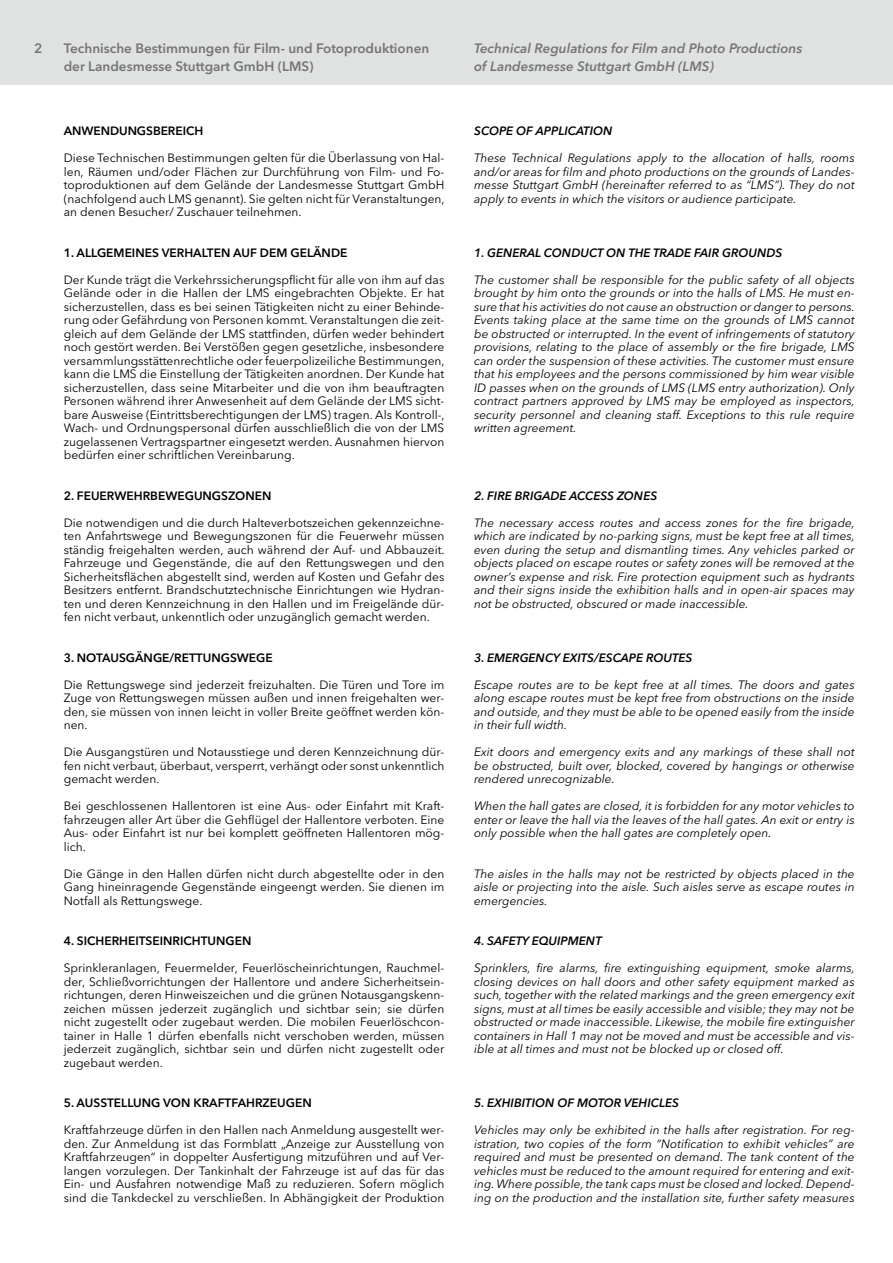
<style>
.page{position:relative;width:893px;height:1263px;background:#fff}
.page>*{position:absolute;margin:0;border:0;box-sizing:border-box;transform-origin:0 0}
.t1{font:600 13.5px/18px "Avenir Next LT Pro";color:#747574}
.t2{font:italic 600 13.5px "Avenir Next LT Pro";color:#747574}
.t3{font:12px/13.5px "Avenir Next LT Pro";color:#000;text-align:justify}
.t4{font:italic 12px/13.5px "Avenir Next LT Pro";color:#000;text-align:justify}
.t5{font:600 12px "Avenir Next LT Pro";color:#000}
.t6{font:italic 600 12px "Avenir Next LT Pro";color:#000}
</style>
<div class="page">
<div style="left:0;top:0;width:893px;height:85px;background:#e0e1e1"></div>
<p class="t1" style="left:34px;top:39px;width:10px">2</p>
<p class="t1" style="left:64px;top:39px;width:367px">Technische Bestimmungen für Film- und Fotoproduktionen der Landesmesse Stuttgart GmbH (LMS)</p>
<p class="t2" style="left:474px;top:40px;width:330px">Technical Regulations for Film and Photo Productions</p>
<p class="t2" style="left:474px;top:58px;width:241px">of Landesmesse Stuttgart GmbH (LMS)</p>
<p class="t5" style="left:64px;top:124px;width:141px">ANWENDUNGSBEREICH</p>
<p class="t3" style="left:64px;top:151px;width:382px">Diese Technischen Bestimmungen gelten für die Überlassung von Hal&shy;len, Räumen und/oder Flächen zur Durchführung von Film- und Fo&shy;toproduktionen auf dem Gelände der Landesmesse Stuttgart GmbH (nachfolgend auch LMS genannt). Sie gelten nicht für Veranstaltungen, an denen Besucher/ Zuschauer teilnehmen.</p>
<p class="t5" style="left:64px;top:245px;width:285px">1. ALLGEMEINES VERHALTEN AUF DEM GELÄNDE</p>
<p class="t3" style="left:64px;top:273px;width:382px">Der Kunde trägt die Verkehrssicherungspflicht für alle von ihm auf das Gelände oder in die Hallen der LMS eingebrachten Objekte. Er hat sicherzustellen, dass es bei seinen Tätigkeiten nicht zu einer Behinde&shy;rung oder Gefährdung von Personen kommt. Veranstaltungen die zeit&shy;gleich auf dem Gelände der LMS stattfinden, dürfen weder behindert noch gestört werden. Bei Verstößen gegen gesetzliche, insbesondere versammlungsstättenrechtliche oder feuerpolizeiliche Bestimmungen, kann die LMS die Einstellung der Tätigkeiten anordnen. Der Kunde hat sicherzustellen, dass seine Mitarbeiter und die von ihm beauftragten Personen während ihrer Anwesenheit auf dem Gelände der LMS sicht&shy;bare Ausweise (Eintrittsberechtigungen der LMS) tragen. Als Kontroll-, Wach- und Ordnungspersonal dürfen ausschließlich die von der LMS zugelassenen Vertragspartner eingesetzt werden. Ausnahmen hiervon bedürfen einer schriftlichen Vereinbarung.</p>
<p class="t5" style="left:64px;top:488px;width:209px">2. FEUERWEHRBEWEGUNGSZONEN</p>
<p class="t3" style="left:64px;top:516px;width:382px">Die notwendigen und die durch Halteverbotszeichen gekennzeichne&shy;ten Anfahrtswege und Bewegungszonen für die Feuerwehr müssen ständig freigehalten werden, auch während der Auf- und Abbauzeit.<br>Fahrzeuge und Gegenstände, die auf den Rettungswegen und den Sicherheitsflächen abgestellt sind, werden auf Kosten und Gefahr des Besitzers entfernt. Brandschutztechnische Einrichtungen wie Hydran&shy;ten und deren Kennzeichnung in den Hallen und im Freigelände dür&shy;fen nicht verbaut, unkenntlich oder unzugänglich gemacht werden.</p>
<p class="t5" style="left:64px;top:650px;width:211px">3. NOTAUSGÄNGE/RETTUNGSWEGE</p>
<p class="t3" style="left:64px;top:678px;width:382px">Die Rettungswege sind jederzeit freizuhalten. Die Türen und Tore im Zuge von Rettungswegen müssen außen und innen freigehalten wer&shy;den, sie müssen von innen leicht in voller Breite geöffnet werden kön&shy;nen.</p>
<p class="t3" style="left:64px;top:745px;width:382px">Die Ausgangstüren und Notausstiege und deren Kennzeichnung dür&shy;fen nicht verbaut, überbaut, versperrt, verhängt oder sonst unkenntlich gemacht werden.</p>
<p class="t3" style="left:64px;top:799px;width:382px">Bei geschlossenen Hallentoren ist eine Aus- oder Einfahrt mit Kraft&shy;fahrzeugen aller Art über die Gehflügel der Hallentore verboten. Eine Aus- oder Einfahrt ist nur bei komplett geöffneten Hallentoren mög&shy;lich.</p>
<p class="t3" style="left:64px;top:867px;width:382px">Die Gänge in den Hallen dürfen nicht durch abgestellte oder in den Gang hineinragende Gegenstände eingeengt werden. Sie dienen im Notfall als Rettungswege.</p>
<p class="t5" style="left:64px;top:934px;width:189px">4. SICHERHEITSEINRICHTUNGEN</p>
<p class="t3" style="left:64px;top:961px;width:382px">Sprinkleranlagen, Feuermelder, Feuerlöscheinrichtungen, Rauchmel&shy;der, Schließvorrichtungen der Hallentore und andere Sicherheitsein&shy;richtungen, deren Hinweiszeichen und die grünen Notausgangskenn&shy;zeichen müssen jederzeit zugänglich und sichtbar sein; sie dürfen nicht zugestellt oder zugebaut werden. Die mobilen Feuerlöschcon&shy;tainer in Halle 1 dürfen ebenfalls nicht verschoben werden, müssen jederzeit zugänglich, sichtbar sein und dürfen nicht zugestellt oder zugebaut werden.</p>
<p class="t5" style="left:64px;top:1096px;width:249px">5. AUSSTELLUNG VON KRAFTFAHRZEUGEN</p>
<p class="t3" style="left:64px;top:1123px;width:382px">Kraftfahrzeuge dürfen in den Hallen nach Anmeldung ausgestellt wer&shy;den. Zur Anmeldung ist das Formblatt „Anzeige zur Ausstellung von Kraftfahrzeugen“ in doppelter Ausfertigung mitzuführen und auf Ver&shy;langen vorzulegen. Der Tankinhalt der Fahrzeuge ist auf das für das Ein- und Ausfahren notwendige Maß zu reduzieren. Sofern möglich sind die Tankdeckel zu verschließen. In Abhängigkeit der Produktion</p>
<p class="t6" style="left:474px;top:124px;width:140px">SCOPE OF APPLICATION</p>
<p class="t4" style="left:474px;top:151px;width:382px">These Technical Regulations apply to the allocation of halls, rooms and/or areas for film and photo productions on the grounds of Landes&shy;messe Stuttgart GmbH (hereinafter referred to as “LMS”). They do not apply to events in which the visitors or audience participate.</p>
<p class="t6" style="left:474px;top:245px;width:310px">1. GENERAL CONDUCT ON THE TRADE FAIR GROUNDS</p>
<p class="t4" style="left:474px;top:273px;width:382px">The customer shall be responsible for the public safety of all objects brought by him onto the grounds or into the halls of LMS. He must en&shy;sure that his activities do not cause an obstruction or danger to persons.<br>Events taking place at the same time on the grounds of LMS cannot be obstructed or interrupted. In the event of infringements of statutory provisions, relating to the place of assembly or the fire brigade, LMS can order the suspension of these activities. The customer must ensure that his employees and the persons commissioned by him wear visible ID passes when on the grounds of LMS (LMS entry authorization). Only contract partners approved by LMS may be employed as inspectors, security personnel and cleaning staff. Exceptions to this rule require written agreement.</p>
<p class="t6" style="left:474px;top:488px;width:185px">2. FIRE BRIGADE ACCESS ZONES</p>
<p class="t4" style="left:474px;top:516px;width:382px">The necessary access routes and access zones for the fire brigade, which are indicated by no-parking signs, must be kept free at all times, even during the setup and dismantling times. Any vehicles parked or objects placed on escape routes or safety zones will be removed at the owner’s expense and risk. Fire protection equipment such as hydrants and their signs inside the exhibition halls and in open-air spaces may not be obstructed, obscured or made inaccessible.</p>
<p class="t6" style="left:474px;top:650px;width:220px">3. EMERGENCY EXITS/ESCAPE ROUTES</p>
<p class="t4" style="left:474px;top:678px;width:382px">Escape routes are to be kept free at all times. The doors and gates along escape routes must be kept free from obstructions on the inside and outside, and they must be able to be opened easily from the inside in their full width.</p>
<p class="t4" style="left:474px;top:745px;width:382px">Exit doors and emergency exits and any markings of these shall not be obstructed, built over, blocked, covered by hangings or otherwise rendered unrecognizable.</p>
<p class="t4" style="left:474px;top:799px;width:382px">When the hall gates are closed, it is forbidden for any motor vehicles to enter or leave the hall via the leaves of the hall gates. An exit or entry is only possible when the hall gates are completely open.</p>
<p class="t4" style="left:474px;top:867px;width:382px">The aisles in the halls may not be restricted by objects placed in the aisle or projecting into the aisle. Such aisles serve as escape routes in emergencies.</p>
<p class="t6" style="left:474px;top:934px;width:129px">4. SAFETY EQUIPMENT</p>
<p class="t4" style="left:474px;top:961px;width:382px">Sprinklers, fire alarms, fire extinguishing equipment, smoke alarms, closing devices on hall doors and other safety equipment marked as such, together with the related markings and the green emergency exit signs, must at all times be easily accessible and visible; they may not be obstructed or made inaccessible. Likewise, the mobile fire extinguisher containers in Hall 1 may not be moved and must be accessible and vis&shy;ible at all times and must not be blocked up or closed off.</p>
<p class="t6" style="left:474px;top:1096px;width:206px">5. EXHIBITION OF MOTOR VEHICLES</p>
<p class="t4" style="left:474px;top:1123px;width:382px">Vehicles may only be exhibited in the halls after registration. For reg&shy;istration, two copies of the form “Notification to exhibit vehicles” are required and must be presented on demand. The tank content of the vehicles must be reduced to the amount required for entering and exit&shy;ing. Where possible, the tank caps must be closed and locked. Depend&shy;ing on the production and the installation site, further safety measures</p>
</div>
